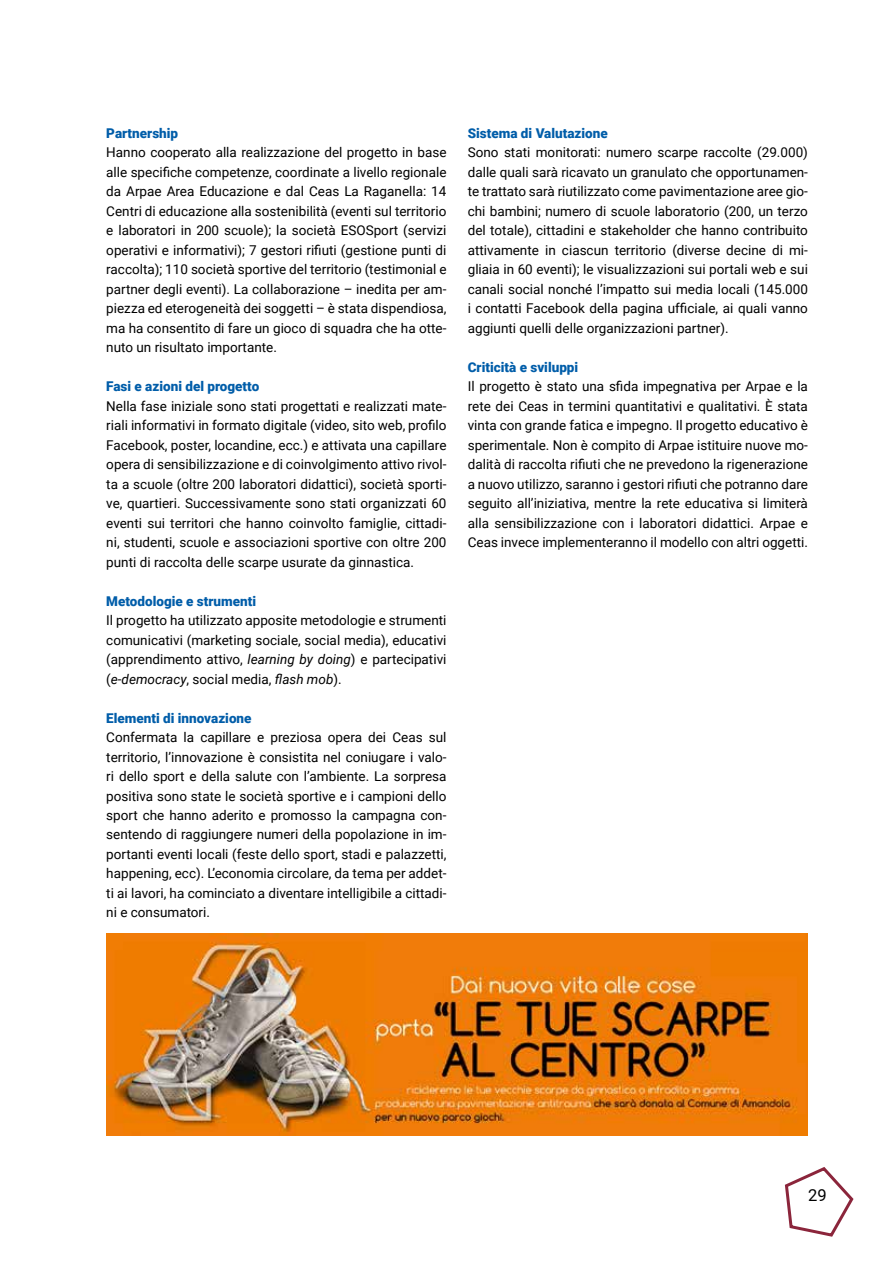
<style>
.page{position:relative;width:893px;height:1263px;background:#fff}
.page>*{position:absolute;margin:0;border:0;box-sizing:border-box;transform-origin:0 0}
.t1{font:16.5px "Roboto";color:#000}
.t2{font:13.5px/19.5px "Roboto";color:#000;text-align:justify}
.t3{font:900 13.5px "Roboto";color:#005da9}
.s1{font-style:italic}
</style>
<div class="page">
<svg style="left:784px;top:1167px;width:70px;height:70px"></svg>
<img style="left:106px;top:933px;width:702px;height:202px">
<p class="t3" style="left:106px;top:123px;width:73px">Partnership</p>
<p class="t2" style="left:106px;top:142px;width:342px">Hanno cooperato alla realizzazione del progetto in base alle specifiche competenze, coordinate a livello regionale da Arpae Area Educazione e dal Ceas La Raganella: 14<br>Centri di educazione alla sostenibilità (eventi sul territorio e laboratori in 200 scuole); la società ESOSport (servizi operativi e informativi); 7 gestori rifiuti (gestione punti di raccolta); 110 società sportive del territorio (testimonial e partner degli eventi). La collaborazione – inedita per am&shy;piezza ed eterogeneità dei soggetti – è stata dispendiosa, ma ha consentito di fare un gioco di squadra che ha otte&shy;nuto un risultato importante.</p>
<p class="t3" style="left:106px;top:377px;width:154px">Fasi e azioni del progetto</p>
<p class="t2" style="left:106px;top:395px;width:342px">Nella fase iniziale sono stati progettati e realizzati mate&shy;riali informativi in formato digitale (video, sito web, profilo Facebook, poster, locandine, ecc.) e attivata una capillare opera di sensibilizzazione e di coinvolgimento attivo rivol&shy;ta a scuole (oltre 200 laboratori didattici), società sporti&shy;ve, quartieri. Successivamente sono stati organizzati 60 eventi sui territori che hanno coinvolto famiglie, cittadi&shy;ni, studenti, scuole e associazioni sportive con oltre 200 punti di raccolta delle scarpe usurate da ginnastica.</p>
<p class="t3" style="left:106px;top:591px;width:151px">Metodologie e strumenti</p>
<p class="t2" style="left:106px;top:610px;width:342px">Il progetto ha utilizzato apposite metodologie e strumenti comunicativi (marketing sociale, social media), educativi (apprendimento attivo, <span class="s1">learning by doing</span>) e partecipativi (<span class="s1">e-democracy</span>, social media, <span class="s1">flash mob</span>).</p>
<p class="t3" style="left:106px;top:708px;width:147px">Elementi di innovazione</p>
<p class="t2" style="left:106px;top:727px;width:342px">Confermata la capillare e preziosa opera dei Ceas sul territorio, l’innovazione è consistita nel coniugare i valo&shy;ri dello sport e della salute con l’ambiente. La sorpresa positiva sono state le società sportive e i campioni dello sport che hanno aderito e promosso la campagna con&shy;sentendo di raggiungere numeri della popolazione in im&shy;portanti eventi locali (feste dello sport, stadi e palazzetti, happening, ecc). L’economia circolare, da tema per addet&shy;ti ai lavori, ha cominciato a diventare intelligibile a cittadi&shy;ni e consumatori.</p>
<p class="t3" style="left:468px;top:123px;width:142px">Sistema di Valutazione</p>
<p class="t2" style="left:468px;top:142px;width:342px">Sono stati monitorati: numero scarpe raccolte (29.000) dalle quali sarà ricavato un granulato che opportunamen&shy;te trattato sarà riutilizzato come pavimentazione aree gio&shy;chi bambini; numero di scuole laboratorio (200, un terzo del totale), cittadini e stakeholder che hanno contribuito attivamente in ciascun territorio (diverse decine di mi&shy;gliaia in 60 eventi); le visualizzazioni sui portali web e sui canali social nonché l’impatto sui media locali (145.000 i contatti Facebook della pagina ufficiale, ai quali vanno aggiunti quelli delle organizzazioni partner).</p>
<p class="t3" style="left:468px;top:357px;width:112px">Criticità e sviluppi</p>
<p class="t2" style="left:468px;top:376px;width:342px">Il progetto è stato una sfida impegnativa per Arpae e la rete dei Ceas in termini quantitativi e qualitativi. È stata vinta con grande fatica e impegno. Il progetto educativo è sperimentale. Non è compito di Arpae istituire nuove mo&shy;dalità di raccolta rifiuti che ne prevedono la rigenerazione a nuovo utilizzo, saranno i gestori rifiuti che potranno dare seguito all’iniziativa, mentre la rete educativa si limiterà alla sensibilizzazione con i laboratori didattici. Arpae e Ceas invece implementeranno il modello con altri oggetti.</p>
<p class="t1" style="left:808px;top:1184px;width:20px">29</p>
</div>
